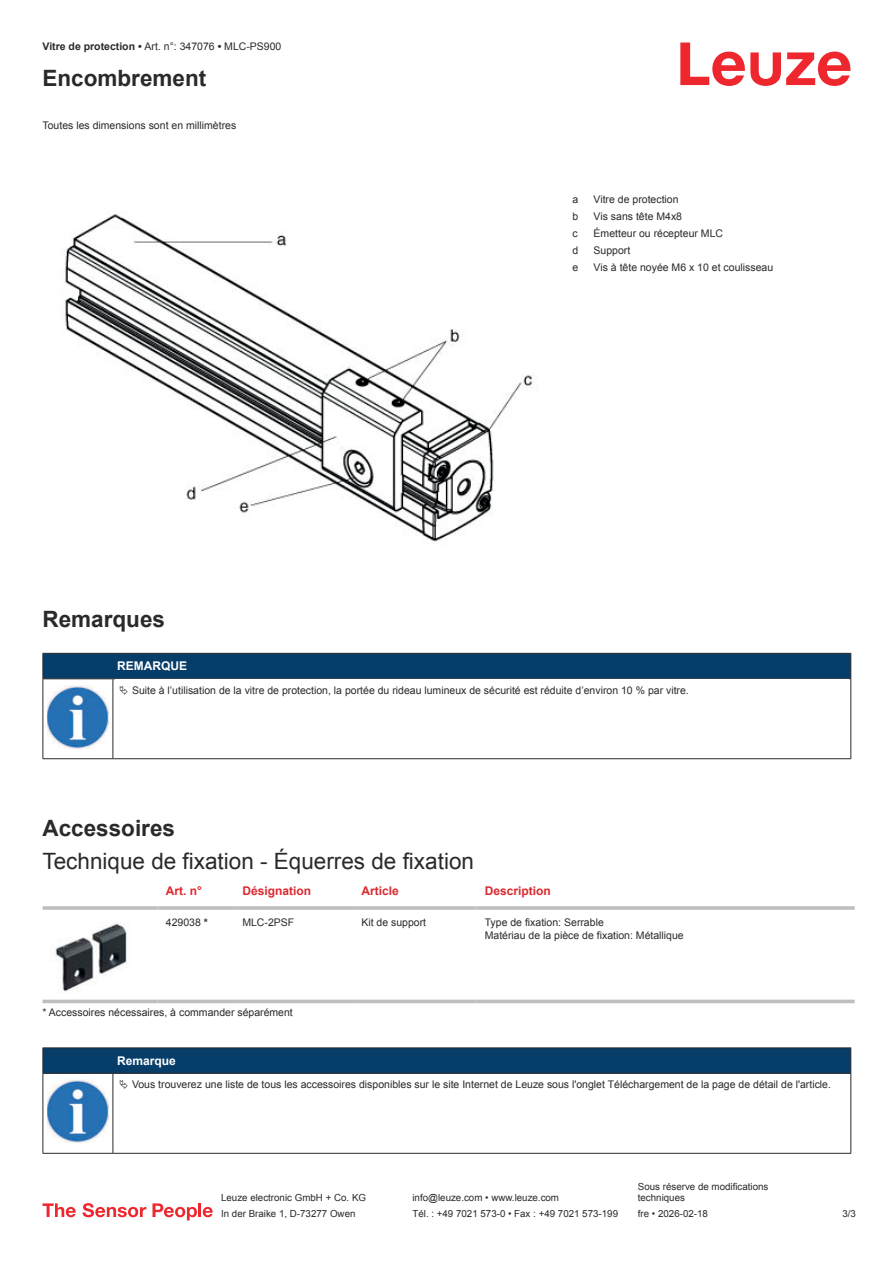
<style>
.page{position:relative;width:893px;height:1263px;background:#fff}
.page>*{position:absolute;margin:0;border:0;box-sizing:border-box;transform-origin:0 0}
.t1{font:22.5px "Arial";color:#2b292a}
.t2{font:700 22.5px "Arial";color:#2b292a}
.t3{font:700 12px "Arial";color:#db2a30}
.t4{font:700 12px "Arial";color:#fff}
.t5{font:10.5px/12.6px "Arial";color:#2b292a}
.t6{font:9.75px/11.7px "Arial";color:#2b292a}
.s1{font-weight:700}
</style>
<div class="page">
<svg style="left:680px;top:43px;width:170px;height:43px"></svg>
<div style="left:43px;top:999px;width:812px;height:5px;background:#efefef"></div>
<hr style="left:43px;top:906px;width:114px;height:4px;background:#c3c5c7">
<svg style="left:157px;top:906px;width:77px;height:4px"></svg>
<hr style="left:234px;top:906px;width:119px;height:4px;background:#c4c6c7">
<hr style="left:353px;top:906px;width:123px;height:4px;background:#c3c5c7">
<svg style="left:476px;top:906px;width:379px;height:4px;background:#c3c5c7"></svg>
<hr style="left:43px;top:1000px;width:114px;height:3px;background:#bdbfc1">
<hr style="left:157px;top:1000px;width:77px;height:3px;background:#bdbfc1">
<hr style="left:234px;top:1000px;width:119px;height:3px;background:#bdbfc1">
<hr style="left:353px;top:1000px;width:123px;height:3px;background:#bdbfc1">
<hr style="left:476px;top:1000px;width:379px;height:3px;background:#bdbfc1">
<img style="left:55px;top:923px;width:72px;height:69px">
<svg style="left:44px;top:1074px;width:806px;height:79px"></svg>
<hr style="left:43px;top:1047px;width:70px;height:1px;background:#2b292a">
<hr style="left:43px;top:1073px;width:70px;height:1px;background:#2b292a">
<hr style="left:113px;top:1047px;width:738px;height:1px;background:#2b292a">
<div style="left:43px;top:1048px;width:808px;height:25px;background:#063d69"></div>
<hr style="left:113px;top:1073px;width:738px;height:1px;background:#2b292a">
<hr style="left:43px;top:1074px;width:1px;height:75px;background:#2b292a">
<hr style="left:113px;top:1074px;width:1px;height:75px;background:#2b292a">
<hr style="left:850px;top:1074px;width:1px;height:75px;background:#2b292a">
<hr style="left:43px;top:1153px;width:70px;height:1px;background:#2b292a">
<hr style="left:113px;top:1153px;width:738px;height:1px;background:#2b292a">
<img style="left:47px;top:1080px;width:61px;height:62px">
<div style="left:115px;top:1074px;width:734px;height:20px;background:#fff"></div>
<svg style="left:43px;top:1203px;width:33px;height:14px"></svg>
<svg style="left:83px;top:1203px;width:63px;height:14px"></svg>
<svg style="left:153px;top:1203px;width:44px;height:17px"></svg>
<hr style="left:198px;top:1203px;width:3px;height:14px;background:#ed272d">
<svg style="left:203px;top:1207px;width:10px;height:10px"></svg>
<img style="left:65px;top:211px;width:472px;height:331px">
<div style="left:43px;top:653px;width:808px;height:26px;background:#063d69"></div>
<hr style="left:113px;top:678px;width:738px;height:1px;background:#2b292a">
<hr style="left:43px;top:679px;width:1px;height:75px;background:#2b292a">
<hr style="left:113px;top:679px;width:1px;height:75px;background:#2b292a">
<hr style="left:850px;top:679px;width:1px;height:75px;background:#2b292a">
<hr style="left:43px;top:758px;width:70px;height:1px;background:#2b292a">
<hr style="left:113px;top:758px;width:738px;height:1px;background:#2b292a">
<img style="left:47px;top:685px;width:61px;height:63px">
<p class="t5" style="left:43px;top:41px;width:240px"><span class="s1">Vitre de protection •</span> Art. n°: 347076 <span class="s1">•</span> MLC-PS900</p>
<h1 class="t2" style="left:43px;top:70px;width:165px">Encombrement</h1>
<p class="t5" style="left:43px;top:120px;width:195px">Toutes les dimensions sont en millimètres</p>
<h1 class="t2" style="left:43px;top:610px;width:124px">Remarques</h1>
<p class="t5" style="left:572px;top:194px;width:7px">a</p>
<p class="t5" style="left:594px;top:194px;width:87px">Vitre de protection</p>
<p class="t5" style="left:572px;top:211px;width:7px">b</p>
<p class="t5" style="left:594px;top:211px;width:90px">Vis sans tête M4x8</p>
<p class="t5" style="left:572px;top:228px;width:7px">c</p>
<p class="t5" style="left:594px;top:228px;width:131px">Émetteur ou récepteur MLC</p>
<p class="t5" style="left:572px;top:245px;width:7px">d</p>
<p class="t5" style="left:594px;top:245px;width:38px">Support</p>
<p class="t5" style="left:572px;top:262px;width:7px">e</p>
<p class="t5" style="left:594px;top:262px;width:181px">Vis à tête noyée M6 x 10 et coulisseau</p>
<p class="t4" style="left:117px;top:661px;width:71px">REMARQUE</p>
<p class="t5" style="left:132px;top:684px;width:558px">Suite à l’utilisation de la vitre de protection, la portée du rideau lumineux de sécurité est réduite d’environ 10 % par vitre.</p>
<h1 class="t2" style="left:43px;top:819px;width:134px">Accessoires</h1>
<h1 class="t1" style="left:43px;top:853px;width:433px">Technique de fixation - Équerres de fixation</h1>
<p class="t3" style="left:166px;top:887px;width:38px">Art. n°</p>
<p class="t3" style="left:242px;top:887px;width:70px">Désignation</p>
<p class="t3" style="left:361px;top:887px;width:39px">Article</p>
<p class="t3" style="left:485px;top:887px;width:68px">Description</p>
<p class="t5" style="left:166px;top:917px;width:44px">429038 <span class="s1">*</span></p>
<p class="t5" style="left:242px;top:917px;width:53px">MLC-2PSF</p>
<p class="t5" style="left:361px;top:917px;width:66px">Kit de support</p>
<p class="t5" style="left:485px;top:917px;width:201px">Type de fixation: Serrable<br>Matériau de la pièce de fixation: Métallique</p>
<p class="t5" style="left:43px;top:1006px;width:252px">* Accessoires nécessaires, à commander séparément</p>
<p class="t4" style="left:117px;top:1056px;width:60px">Remarque</p>
<p class="t5" style="left:132px;top:1079px;width:700px">Vous trouverez une liste de tous les accessoires disponibles sur le site Internet de Leuze sous l'onglet Téléchargement de la page de détail de l'article.</p>
<p class="t6" style="left:221px;top:1193px;width:146px">Leuze electronic GmbH + Co. KG</p>
<p class="t6" style="left:412px;top:1193px;width:148px">info@leuze.com • www.leuze.com</p>
<p class="t6" style="left:638px;top:1181px;width:132px">Sous réserve de modifications techniques</p>
<p class="t6" style="left:221px;top:1209px;width:136px">In der Braike 1, D-73277 Owen</p>
<p class="t6" style="left:412px;top:1209px;width:207px">Tél. : +49 7021 573-0 • Fax : +49 7021 573-199</p>
<p class="t6" style="left:638px;top:1209px;width:72px">fre • 2026-02-18</p>
<p class="t6" style="left:842px;top:1209px;width:15px">3 /3</p>
</div>
